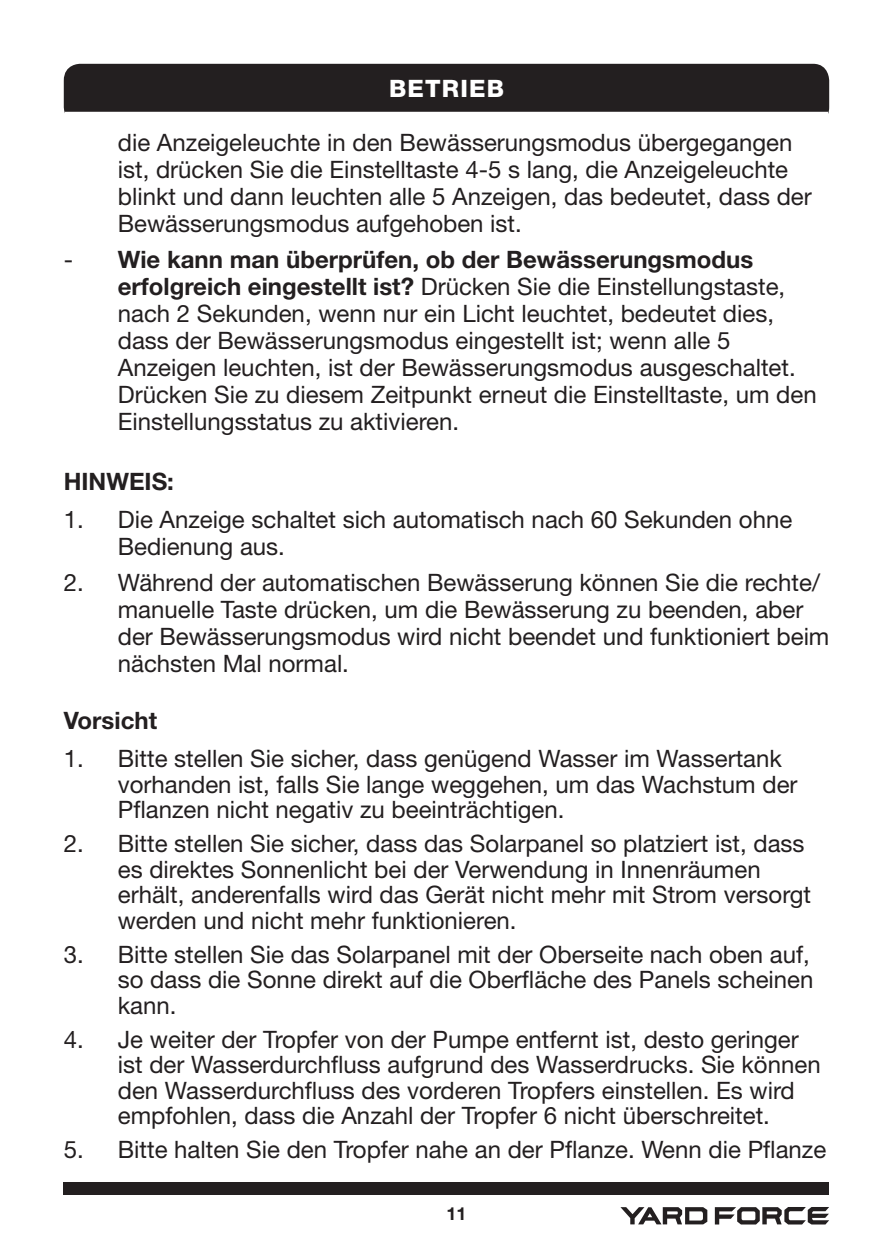
<style>
.page{position:relative;width:893px;height:1259px;background:#fff}
.page>*{position:absolute;margin:0;border:0;box-sizing:border-box;transform-origin:0 0}
.t1{font:24px/27px "Helvetica Neue LT Std";color:#231f20}
.t2{font:700 24px "Helvetica Neue LT Std";color:#231f20}
.t3{font:800 24px "Helvetica Neue LT Std";letter-spacing:.05em;color:#fff}
.t4{font:700 18px "Helvetica Neue LT Std";color:#231f20}
.s1{font-weight:700}
</style>
<div class="page">
<div style="left:64px;top:1182px;width:765px;height:13px;background:#231f20"></div>
<svg style="left:715px;top:1207px;width:114px;height:17px"></svg>
<svg style="left:620px;top:1207px;width:87px;height:17px"></svg>
<div style="left:64px;top:64px;width:765px;height:50px;background:#231f20"></div>
<p class="t3" style="left:389px;top:74px;width:117px">BETRIEB</p>
<p class="t1" style="left:118px;top:129px;width:695px">die Anzeigeleuchte in den Bewässerungsmodus übergegangen ist, drücken Sie die Einstelltaste 4-5 s lang, die Anzeigeleuchte blinkt und dann leuchten alle 5 Anzeigen, das bedeutet, dass der Bewässerungsmodus aufgehoben ist.</p>
<p class="t1" style="left:118px;top:245px;width:700px;text-indent:-54px">- <span class="s1">Wie kann man überprüfen, ob der Bewässerungsmodus erfolgreich eingestellt ist?</span> Drücken Sie die Einstellungstaste, nach 2 Sekunden, wenn nur ein Licht leuchtet, bedeutet dies, dass der Bewässerungsmodus eingestellt ist; wenn alle 5<br>Anzeigen leuchten, ist der Bewässerungsmodus ausgeschaltet.<br>Drücken Sie zu diesem Zeitpunkt erneut die Einstelltaste, um den Einstellungsstatus zu aktivieren.</p>
<p class="t2" style="left:64px;top:466px;width:112px">HINWEIS:</p>
<p class="t1" style="left:118px;top:506px;width:676px;text-indent:-54px">1. Die Anzeige schaltet sich automatisch nach 60 Sekunden ohne<br>Bedienung aus.</p>
<p class="t1" style="left:118px;top:568px;width:713px;text-indent:-54px">2. Während der automatischen Bewässerung können Sie die rechte/ manuelle Taste drücken, um die Bewässerung zu beenden, aber der Bewässerungsmodus wird nicht beendet und funktioniert beim nächsten Mal normal.</p>
<p class="t2" style="left:64px;top:705px;width:95px">Vorsicht</p>
<p class="t1" style="left:118px;top:745px;width:681px;line-height:25.5px;text-indent:-54px">1. Bitte stellen Sie sicher, dass genügend Wasser im Wassertank vorhanden ist, falls Sie lange weggehen, um das Wachstum der<br>Pflanzen nicht negativ zu beeinträchtigen.</p>
<p class="t1" style="left:118px;top:830px;width:695px;line-height:25.5px;text-indent:-54px">2. Bitte stellen Sie sicher, dass das Solarpanel so platziert ist, dass es direktes Sonnenlicht bei der Verwendung in Innenräumen erhält, anderenfalls wird das Gerät nicht mehr mit Strom versorgt werden und nicht mehr funktionieren.</p>
<p class="t1" style="left:118px;top:941px;width:697px;line-height:25.5px;text-indent:-54px">3. Bitte stellen Sie das Solarpanel mit der Oberseite nach oben auf, so dass die Sonne direkt auf die Oberfläche des Panels scheinen kann.</p>
<p class="t1" style="left:118px;top:1026px;width:704px;line-height:25.5px;text-indent:-54px">4. Je weiter der Tropfer von der Pumpe entfernt ist, desto geringer ist der Wasserdurchfluss aufgrund des Wasserdrucks. Sie können den Wasserdurchfluss des vorderen Tropfers einstellen. Es wird empfohlen, dass die Anzahl der Tropfer 6 nicht überschreitet.</p>
<p class="t1" style="left:64px;top:1136px;width:764px">5. Bitte halten Sie den Tropfer nahe an der Pflanze. Wenn die Pflanze</p>
<p class="t4" style="left:446px;top:1202px;width:22px">11</p>
</div>
